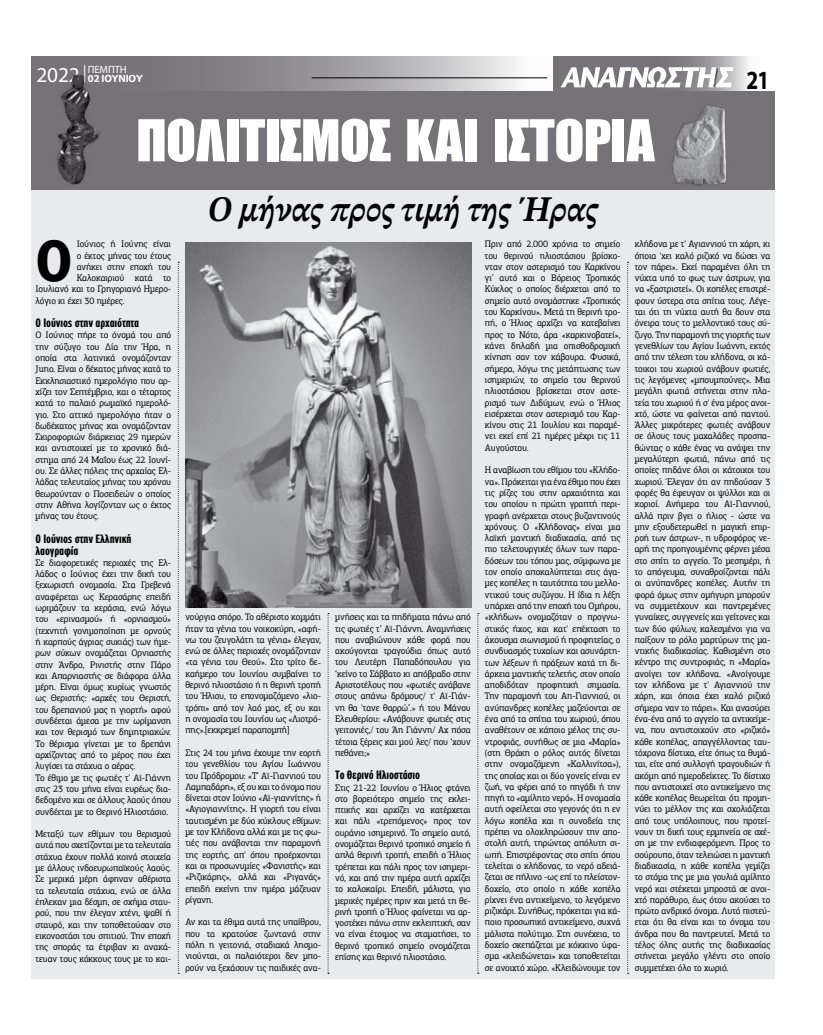
<style>
.page{position:relative;width:823px;height:1035px;background:#fff}
.page>*{position:absolute;margin:0;border:0;box-sizing:border-box;transform-origin:0 0}
.t1{font:900 58.6px "PF Agora Slab Pro";color:#000;scale:.8 1}
.t2{font:900 56px "PF Fusion Sans";letter-spacing:-.02em;color:#fff;scale:1.06 1}
.t3{font:italic 700 36px "STIX Two Text";color:#000;scale:.9 1}
.t4{font:700 26.3px "Myriad Pro";color:#000;scale:.81 1}
.t5{font:700 13px/12px "PF Highway Gothic Comp";letter-spacing:-.01em;color:#000;scale:1.1 1}
.t6{font:700 10.6px/9.4px "Myriad Pro";letter-spacing:-.01em;color:#fff}
.t7{font:9.5px/11.3px "PF Agora Slab Pro";letter-spacing:-.01em;color:#000;text-align:justify;scale:.95 1}
.s1{font-weight:400}
.s2{font-weight:400;font-size:21.3px}
</style>
<div class="page">
<svg style="left:556px;top:57px;width:192px;height:34px;fill:#767479"></svg>
<svg style="left:31px;top:57px;width:525px;height:34px"></svg>
<svg style="left:560px;top:67px;width:173px;height:20px"></svg>
<hr style="left:311px;top:78px;width:236px;height:1px;background:#000">
<div style="left:31px;top:190px;width:743px;height:788px;background:#e9eaeb"></div>
<div style="left:31px;top:91px;width:743px;height:98px;background:#757378"></div>
<img style="left:48px;top:70px;width:54px;height:115px">
<img style="left:662px;top:86px;width:76px;height:100px">
<svg style="left:178px;top:262px;width:1px;height:711px"></svg>
<svg style="left:327px;top:613px;width:2px;height:360px"></svg>
<svg style="left:477px;top:613px;width:1px;height:360px"></svg>
<svg style="left:627px;top:262px;width:1px;height:711px"></svg>
<img style="left:185px;top:242px;width:286px;height:366px">
<p class="t6" style="left:37px;top:64px;width:108px;text-indent:51px"><span class="s1">ΠΕΜΠΤΗ<br></span><span class="s2">2022</span> 02 ΙΟΥΝΙΟΥ</p>
<h3 class="t4" style="left:746px;top:63px;width:29px">21</h3>
<h2 class="t2" style="left:136px;top:106px;width:491px">ΠΟΛΙΤΙΣΜΌΣ ΚΑΙ ΙΣΤΟΡΙΑ</h2>
<h3 class="t3" style="left:208px;top:183px;width:434px">Ο μήνας προς τιμή της Ήρας</h3>
<h1 class="t1" style="left:36px;top:222px;width:48px">Ο</h1>
<p class="t7" style="left:77px;top:238px;width:101px">Ιούνιος ή Ιούνης είναι</p>
<p class="t7" style="left:484px;top:238px;width:144px">Πριν από 2.000 χρόνια το σημείο του θερινού ηλιοστάσιου βρίσκο&shy;νταν στον αστερισμό του Καρκίνου γι’ αυτό και ο Βόρειος Τροπικός Κύκλος ο οποίος διέρχεται από το σημείο αυτό ονομάστηκε «Τροπικός του Καρκίνου». Μετά τη θερινή τρο&shy;πή, ο Ήλιος αρχίζει να κατεβαίνει προς το Νότο, άρα «καρκινοβατεί», κάνει δηλαδή μια οπισθοδρομική κίνηση σαν τον κάβουρα. Φυσικά, σήμερα, λόγω της μετάπτωσης των ισημεριών, το σημείο του θερινού ηλιοστάσιου βρίσκεται στον αστε&shy;ρισμό των Διδύμων, ενώ ο Ήλιος εισέρχεται στον αστερισμό του Καρ&shy;κίνου στις 21 Ιουλίου και παραμέ&shy;νει εκεί επί 21 ημέρες μέχρι τις 11<br>Αυγούστου.</p>
<p class="t7" style="left:484px;top:464px;width:144px">Η αναβίωση του εθίμου του «Κλήδο&shy;να». Πρόκειται για ένα έθιμο που έχει τις ρίζες του στην αρχαιότητα και του οποίου η πρώτη γραπτή περι&shy;γραφή ανέρχεται στους βυζαντινούς χρόνους. Ο «Κλήδονας» είναι μια λαϊκή μαντική διαδικασία, από τις πιο τελετουργικές όλων των παρα&shy;δόσεων του τόπου μας, σύμφωνα με τον οποίο αποκαλύπτεται στις άγα&shy;μες κοπέλες η ταυτότητα του μελλο&shy;ντικού τους συζύγου. Η ίδια η λέξη υπάρχει από την εποχή του Ομήρου, «κλήδων» ονομαζόταν ο προγνω&shy;στικός ήχος, και κατ' επέκταση το άκουσμα σιωνισμού ή προφητείας, ο συνδυασμός τυχαίων και ασυνάρτη&shy;των λέξεων ή πράξεων κατά τη δι&shy;άρκεια μαντικής τελετής, στον οποίο αποδιδόταν προφητική σημασία.<br>Την παραμονή του Αη-Γιαννιού, οι ανύπανδρες κοπέλες μαζεύονται σε ένα από τα σπίτια του χωριού, όπου αναθέτουν σε κάποιο μέλος της συ&shy;ντροφιάς, συνήθως σε μια «Μαρία» (στη Θράκη ο ρόλος αυτός δίνεται στην ονομαζόμενη «Καλλινίτσα»), της οποίας και οι δύο γονείς είναι εν ζωή, να φέρει από το πηγάδι ή την πηγή το «αμίλητο νερό». Η ονομασία αυτή οφείλεται στο γεγονός ότι η εν λόγω κοπέλα και η συνοδεία της πρέπει να ολοκληρώσουν την απο&shy;στολή αυτή, τηρώντας απόλυτη σι&shy;ωπή. Επιστρέφοντας στο σπίτι όπου τελείται ο κλήδονας, το νερό αδειά&shy;ζεται σε πήλινο -ως επί το πλείστον&shy;δοχείο, στο οποίο η κάθε κοπέλα ρίχνει ένα αντικείμενο, το λεγόμενο ριζικάρι. Συνήθως, πρόκειται για κά&shy;ποιο προσωπικό αντικείμενο, συχνά μάλιστα πολύτιμο. Στη συνέχεια, το δοχείο σκεπάζεται με κόκκινο ύφα&shy;σμα «κλειδώνεται» και τοποθετείται σε ανοιχτό χώρο. «Κλειδώνουμε τον</p>
<p class="t7" style="left:634px;top:238px;width:144px">κλήδονα με τ' Αγιαννιού τη χάρη, κι όποια 'χει καλό ριζικό να δώσει να τον πάρει». Εκεί παραμένει όλη τη νύχτα υπό το φως των άστρων, για να «ξαστριστεί». Οι κοπέλες επιστρέ&shy;φουν ύστερα στα σπίτια τους. Λέγε&shy;ται ότι τη νύχτα αυτή θα δουν στα όνειρα τους το μελλοντικό τους σύ&shy;ζυγο. Την παραμονή της γιορτής των γενεθλίων του Αγίου Ιωάννη, εκτός από την τέλεση του κλήδονα, οι κά&shy;τοικοι του χωριού ανάβουν φωτιές, τις λεγόμενες «μπουμπούνες». Μια μεγάλη φωτιά στήνεται στην πλα&shy;τεία του χωριού ή σ' ένα μέρος ανοι&shy;χτό, ώστε να φαίνεται από παντού.<br>Άλλες μικρότερες φωτιές ανάβουν σε όλους τους μαχαλάδες προσπα&shy;θώντας ο κάθε ένας να ανάψει την μεγαλύτερη φωτιά, πάνω από τις οποίες πηδάνε όλοι οι κάτοικοι του χωριού. Έλεγαν ότι αν πηδούσαν 3 φορές θα έφευγαν οι ψύλλοι και οι κοριοί. Ανήμερα του Αϊ-Γιαννιού, αλλά πριν βγει ο ήλιος - ώστε να μην εξουδετερωθεί η μαγική επιρ&shy;ροή των άστρων-, η υδροφόρος νε&shy;αρή της προηγουμένης φέρνει μέσα στο σπίτι το αγγείο. Το μεσημέρι, ή το απόγευμα, συναθροίζονται πάλι οι ανύπανδρες κοπέλες. Αυτήν τη φορά όμως στην ομήγυρη μπορούν να συμμετέχουν και παντρεμένες γυναίκες, συγγενείς και γείτονες και των δύο φύλων, καλεσμένοι για να παίξουν το ρόλο μαρτύρων της μα&shy;ντικής διαδικασίας. Καθισμένη στο κέντρο της συντροφιάς, η «Μαρία» ανοίγει τον κλήδονα. «Ανοίγουμε τον κλήδονα με τ' Αγιαννιού την χάρη, και όποια έχει καλό ριζικό σήμερα ναν το πάρει». Και ανασύρει ένα-ένα από το αγγείο τα αντικείμε&shy;να, που αντιστοιχούν στο «ριζικό» κάθε κοπέλας, απαγγέλλοντας ταυ&shy;τόχρονα δίστιχα, είτε όπως τα θυμά&shy;ται, είτε από συλλογή τραγουδιών ή ακόμη από ημεροδείκτες. Το δίστιχο που αντιστοιχεί στο αντικείμενο της κάθε κοπέλας θεωρείται ότι προμη&shy;νύει το μέλλον της και σχολιάζεται από τους υπόλοιπους, που προτεί&shy;νουν τη δική τους ερμηνεία σε σχέ&shy;ση με την ενδιαφερόμενη. Προς το σούρουπο, όταν τελειώσει η μαντική διαδικασία, η κάθε κοπέλα γεμίζει το στόμα της με μια γουλιά αμίλητο νερό και στέκεται μπροστά σε ανοι&shy;χτό παράθυρο, έως ότου ακούσει το πρώτο ανδρικό όνομα. Λυτό πιστεύ&shy;εται ότι θα είναι και το όνομα του άνδρα που θα παντρευτεί. Μετά το τέλος όλης αυτής της διαδικασίας στήνεται μεγάλο γλέντι στο οποίο συμμετέχει όλο το χωριό.</p>
<p class="t7" style="left:77px;top:250px;width:101px">ο έκτος μήνας του έτους</p>
<p class="t7" style="left:77px;top:261px;width:101px">ανήκει στην εποχή του</p>
<p class="t7" style="left:77px;top:272px;width:101px">Καλοκαιριού κατά το</p>
<p class="t7" style="left:36px;top:283px;width:144px">Ιουλιανό και το Γρηγοριανό Ημερο-</p>
<p class="t7" style="left:36px;top:295px;width:95px">λόγιο κι έχει 30 ημέρες.</p>
<h3 class="t5" style="left:36px;top:317px;width:96px">Ο Ιούνιος στην αρχαιότητα</h3>
<p class="t7" style="left:36px;top:329px;width:144px">Ο Ιούνιος πήρε το όνομά του από την σύζυγο του Δία την Ήρα, η οποία στα λατινικά ονομάζονταν Juno. Είναι ο δέκατος μήνας κατά το Εκκλησιαστικό ημερολόγιο που αρ&shy;χίζει τον Σεπτέμβριο, και ο τέταρτος κατά το παλαιό ρωμαϊκό ημερολό&shy;γιο. Στο αττικό ημερολόγιο ήταν ο δωδέκατος μήνας και ονομάζονταν Σκιροφοριών διάρκειας 29 ημερών και αντιστοιχεί με το χρονικό διά&shy;στημα από 24 Μαΐου έως 22 Ιουνί&shy;ου. Σε άλλες πόλεις της αρχαίας Ελ&shy;λάδας τελευταίος μήνας του χρόνου θεωρούνταν ο Ποσειδεών ο οποίος στην Αθήνα λογίζονταν ως ο έκτος μήνας του έτους.</p>
<h3 class="t5" style="left:36px;top:532px;width:89px">Ο Ιούνιος στην Ελληνική λαογραφία</h3>
<p class="t7" style="left:36px;top:557px;width:144px;text-align:left">Σε διαφορετικές περιοχές της Ελ&shy;λάδος ο Ιούνιος έχει την δική του ξεχωριστή ονομασία. Στα Γρεβενά αναφέρεται ως Κερασάρης επειδή ωριμάζουν τα κεράσια, ενώ λόγω του «ερινασμού» ή «ορνιασμού» (τεχνητή γονιμοποίηση με ορνούς ή καρπούς άγριας συκιάς) των ήμε&shy;ρων σύκων ονομάζεται Ορνιαστής στην Άνδρο, Ρινιστής στην Πάρο και Απαρνιαστής σε διάφορα άλλα μέρη. Είναι όμως κυρίως γνωστός ως Θεριστής: «αρχές του Θεριστή, του δρεπανιού μας η γιορτή» αφού συνδέεται άμεσα με την ωρίμανση και τον θερισμό των δημητριακών.<br>Το θέρισμα γίνεται με το δρεπάνι αρχίζοντας από το μέρος που έχει λυγίσει τα στάχυα ο αέρας.<br>Το έθιμο με τις φωτιές τ' Αϊ-Γιάννη στις 23 του μήνα είναι ευρέως δια&shy;δεδομένο και σε άλλους λαούς όπου συνδέεται με το Θερινό Ηλιοστάσιο.</p>
<p class="t7" style="left:36px;top:828px;width:144px">Μεταξύ των εθίμων του θερισμού αυτά που σχετίζονται με τα τελευταία στάχυα έχουν πολλά κοινά στοιχεία με άλλους ινδοευρωπαϊκούς λαούς.<br>Σε μερικά μέρη άφηναν αθέριστα τα τελευταία στάχυα, ενώ σε άλλα έπλεκαν μια δέσμη, σε σχήμα σταυ&shy;ρού, που την έλεγαν χτένι, ψαθί ή σταυρό, και την τοποθετούσαν στο εικονοστάσι του σπιτιού. Την εποχή της σποράς τα έτριβαν κι ανακά&shy;τευαν τους κόκκους τους με το και-</p>
<p class="t7" style="left:335px;top:611px;width:144px">μνήσεις και τα πηδήματα πάνω από τις φωτιές τ’ Αϊ-Γιάννη. Αναμνήσεις που αναβιώνουν κάθε φορά που ακούγονται τραγούδια όπως αυτό του Λευτέρη Παπαδόπουλου για ‘κείνο το Σάββατο κι απόβραδο στην Αριστοτέλους που «φωτιές ανάβανε στους απάνω δρόμους/ τ' Αϊ-Γιάν&shy;νη θα 'τανε θαρρώ’.» ή του Μάνου Ελευθερίου: «Ανάβουνε φωτιές στις γειτονιές,/ του Άη Γιάννη/ Αχ πόσα τέτοια ξέρεις και μού λες/ που ‘χουν πεθάνει;»</p>
<h3 class="t5" style="left:335px;top:769px;width:79px">Το Θερινό Ηλιοστάσιο</h3>
<p class="t7" style="left:335px;top:781px;width:144px">Στις 21-22 Ιουνίου ο Ήλιος φτάνει στο βορειότερο σημείο της εκλει&shy;πτικής και αρχίζει να κατέρχεται και πάλι «τρεπόμενος» προς τον ουράνιο ισημερινό. Το σημείο αυτό, ονομάζεται θερινό τροπικό σημείο ή απλά θερινή τροπή, επειδή ο Ήλιος τρέπεται και πάλι προς τον ισημερι&shy;νό, και από την ημέρα αυτή αρχίζει το καλοκαίρι. Επειδή, μάλιστα, για μερικές ημέρες πριν και μετά τη θε&shy;ρινή τροπή ο Ήλιος φαίνεται να αρ&shy;γοστέκει πάνω στην εκλειπτική, σαν να είναι έτοιμος να σταματήσει, το θερινό τροπικό σημείο ονομάζεται επίσης και θερινό ηλιοστάσιο.</p>
<p class="t7" style="left:185px;top:611px;width:144px">νούργια σπόρο. Το αθέριστο κομμάτι ήταν τα γένια του νοικοκύρη, «αφή&shy;νω του ζευγολάτη τα γένια» έλεγαν, ενώ σε άλλες περιοχές ονομάζονταν «τα γένια του Θεού». Στο τρίτο δε&shy;καήμερο του Ιουνίου συμβαίνει το θερινό ηλιοστάσιο ή η θερινή τροπή του Ήλιου, το επονομαζόμενο «λιο&shy;τρόπι» από τον λαό μας, εξ ου και η ονομασία του Ιουνίου ως «Λιοτρό&shy;πης».[εκκρεμεί παραπομπή]</p>
<p class="t7" style="left:185px;top:747px;width:144px">Στις 24 του μήνα έχουμε την εορτή του γενεθλίου του Αγίου Ιωάννου του Πρόδρομου: «Τ’ Αϊ-Γιαννιού του Λαμπαδάρη», εξ ου και το όνομα που δίνεται στον Ιούνιο «Αϊ-γιαννίτης» ή «Αγιογιαννίτης». Η γιορτή του είναι ταυτισμένη με δύο κύκλους εθίμων: με τον Κλήδονα αλλά και με τις φω&shy;τιές που ανάβονται την παραμονή της εορτής, απ' όπου προέρχονται και οι προσωνυμίες «Φανιστής» και «Ριζικάρης», αλλά και «Ριγανάς» επειδή εκείνη την ημέρα μάζευαν ρίγανη.</p>
<p class="t7" style="left:185px;top:916px;width:144px">Αν και τα έθιμα αυτά της υπαίθρου, που τα κρατούσε ζωντανά στην πόλη η γειτονιά, σταδιακά λησμο&shy;νιούνται, οι παλαιότεροι δεν μπο&shy;ρούν να ξεχάσουν τις παιδικές ανα-</p>
</div>
